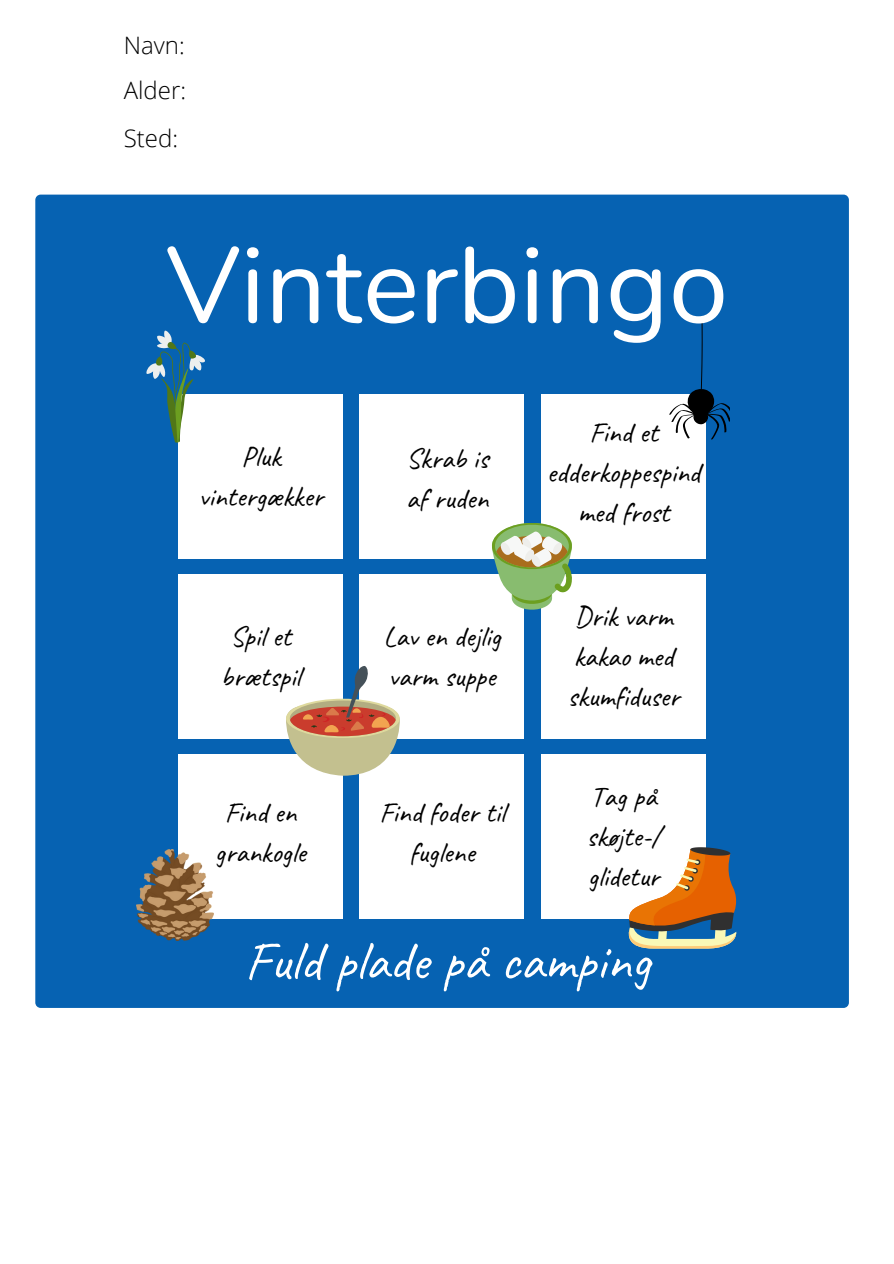
<style>
.page{position:relative;width:894px;height:1264px;background:#fff}
.page>*{position:absolute;margin:0;border:0;box-sizing:border-box;transform-origin:0 0}
.t1{font:107.4px "Nunito";color:#fff}
.t2{font:55.2px "Caveat";color:#fff}
.t3{font:28.65px/39.8px "Caveat";color:#000;text-align:center}
.t4{font:300 24px/45px "Open Sans";color:#000}
</style>
<div class="page">
<div style="left:35px;top:195px;width:813px;height:812px;background:#0662b2"></div>
<div style="left:178px;top:394px;width:164px;height:165px;background:#fff"></div>
<div style="left:359px;top:394px;width:165px;height:165px;background:#fff"></div>
<div style="left:541px;top:394px;width:164px;height:165px;background:#fff"></div>
<div style="left:178px;top:574px;width:164px;height:164px;background:#fff"></div>
<div style="left:359px;top:574px;width:165px;height:164px;background:#fff"></div>
<div style="left:541px;top:574px;width:164px;height:164px;background:#fff"></div>
<div style="left:178px;top:754px;width:164px;height:164px;background:#fff"></div>
<div style="left:359px;top:754px;width:165px;height:164px;background:#fff"></div>
<div style="left:541px;top:754px;width:164px;height:164px;background:#fff"></div>
<svg style="left:668px;top:322px;width:61px;height:117px"></svg>
<svg style="left:145px;top:330px;width:60px;height:112px"></svg>
<svg style="left:492px;top:520px;width:79px;height:91px"></svg>
<svg style="left:286px;top:665px;width:114px;height:110px"></svg>
<img style="left:137px;top:850px;width:76px;height:90px">
<svg style="left:616px;top:845px;width:123px;height:104px"></svg>
<p class="t4" style="left:124px;top:22px;width:64px">Navn:<br>Alder:</p>
<p class="t4" style="left:124px;top:116px;width:56px">Sted:</p>
<h1 class="t1" style="left:166px;top:214px;width:563px">Vinterbingo</h1>
<p class="t3" style="left:199px;top:436px;width:126px">Pluk vintergækker</p>
<p class="t3" style="left:220px;top:616px;width:81px">Spil et brætspil</p>
<p class="t3" style="left:406px;top:439px;width:84px;text-align:left">Skrab is af ruden</p>
<p class="t3" style="left:383px;top:616px;width:119px;text-align:left">Lav en dejlig varm suppe</p>
<p class="t3" style="left:215px;top:793px;width:92px">Find en grankogle</p>
<p class="t3" style="left:379px;top:793px;width:127px">Find foder til fuglene</p>
<p class="t3" style="left:546px;top:413px;width:155px">Find et edderkoppespind med frost</p>
<p class="t3" style="left:567px;top:596px;width:113px;text-align:left">Drik varm kakao med skumfiduser</p>
<p class="t3" style="left:586px;top:776px;width:75px;text-align:left">Tag på skøjte-/ glidetur</p>
<h2 class="t2" style="left:244px;top:925px;width:408px">Fuld plade på camping</h2>
</div>
